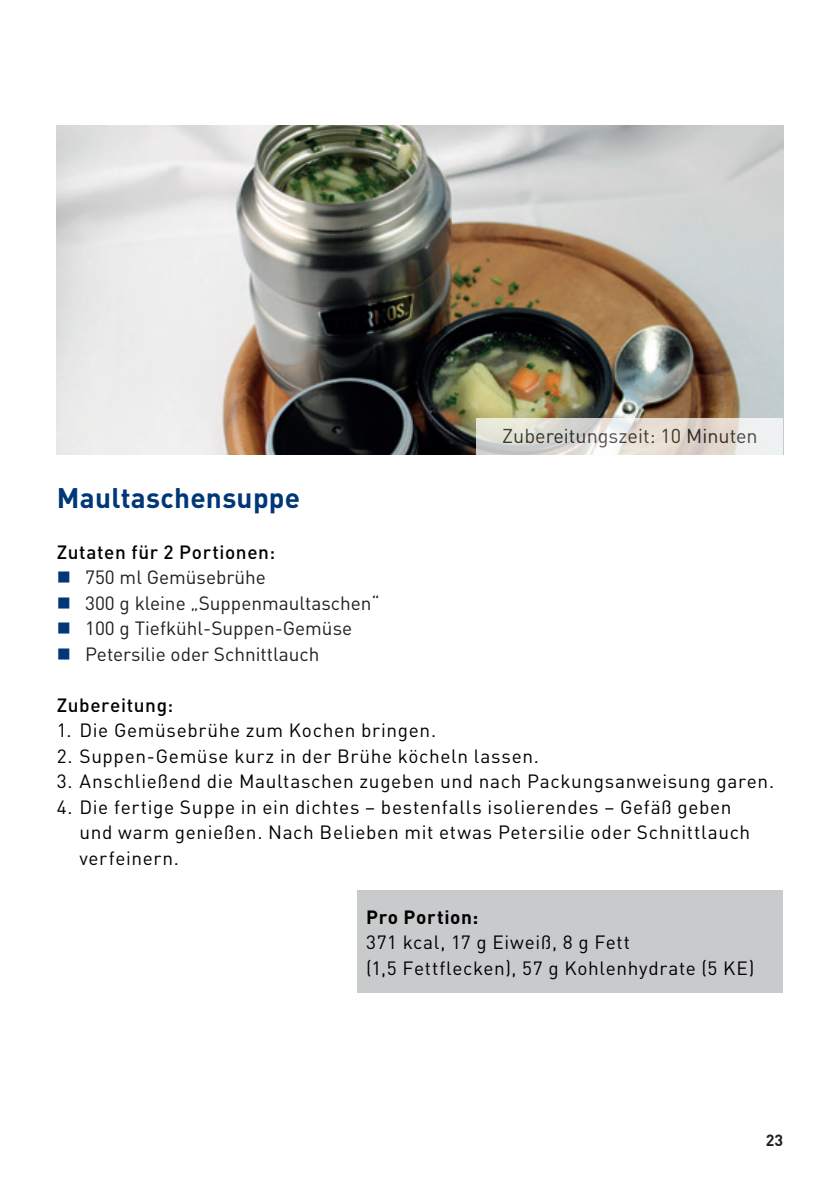
<style>
.page{position:relative;width:840px;height:1191px;background:#fff}
.page>*{position:absolute;margin:0;border:0;box-sizing:border-box;transform-origin:0 0}
._02_Subheadline{font:700 28px "DIN";letter-spacing:.01em;color:#013778}
.t1{font:19.8px "DIN Pro DR Vp";color:#231f20}
.Fliesstext_Kästchen{font:19px/25.6px "DIN";letter-spacing:.035em;color:#000}
.t2{font:19px "DIN Pro DR Vp";color:#231f20}
.Fliesstext_Rezepte{font:500 19px "DIN";letter-spacing:.03em;color:#000}
.Fliesstext_Bold{font:700 19px "DIN";letter-spacing:.035em;color:#000}
.t3{font:700 16px "DIN";color:#231f20}
</style>
<div class="page">
<img style="left:57px;top:126px;width:725px;height:328px">
<svg style="left:476px;top:418px;width:306px;height:36px"></svg>
<div style="left:357px;top:890px;width:425px;height:102px;background:#c9cacc"></div>
<p class="t1" style="left:502px;top:423px;width:257px">Zubereitungszeit: 10 Minuten</p>
<h1 class="_02_Subheadline" style="left:57px;top:479px;width:245px">Maultaschensuppe</h1>
<p class="Fliesstext_Rezepte" style="left:57px;top:539px;width:220px">Zutaten für 2 Portionen:</p>
<p class="t2" style="left:85px;top:565px;width:182px">750 ml Gemüsebrühe</p>
<p class="t2" style="left:85px;top:591px;width:296px">300 g kleine „Suppenmaultaschen“</p>
<p class="t2" style="left:85px;top:616px;width:268px">100 g Tiefkühl-Suppen-Gemüse</p>
<p class="t2" style="left:85px;top:642px;width:236px">Petersilie oder Schnittlauch</p>
<p class="Fliesstext_Rezepte" style="left:57px;top:692px;width:118px">Zubereitung:</p>
<p class="Fliesstext_Kästchen" style="left:57px;top:717px;width:380px">1. Die Gemüsebrühe zum Kochen bringen.</p>
<p class="Fliesstext_Kästchen" style="left:57px;top:742px;width:483px">2. Suppen-Gemüse kurz in der Brühe köcheln lassen.</p>
<p class="Fliesstext_Kästchen" style="left:57px;top:768px;width:718px">3. Anschließend die Maultaschen zugeben und nach Packungsanweisung garen.</p>
<p class="Fliesstext_Kästchen" style="left:79px;top:793px;width:672px;text-indent:-23px">4. Die fertige Suppe in ein dichtes – bestenfalls isolierendes – Gefäß geben und warm genießen. Nach Belieben mit etwas Petersilie oder Schnittlauch verfeinern.</p>
<p class="Fliesstext_Bold" style="left:366px;top:904px;width:114px">Pro Portion:</p>
<p class="Fliesstext_Kästchen" style="left:366px;top:929px;width:389px">371 kcal, 17 g Eiweiß, 8 g Fett<br>(1,5 Fettflecken), 57 g Kohlenhydrate (5 KE)</p>
<p class="t3" style="left:765px;top:1129px;width:19px">23</p>
</div>
